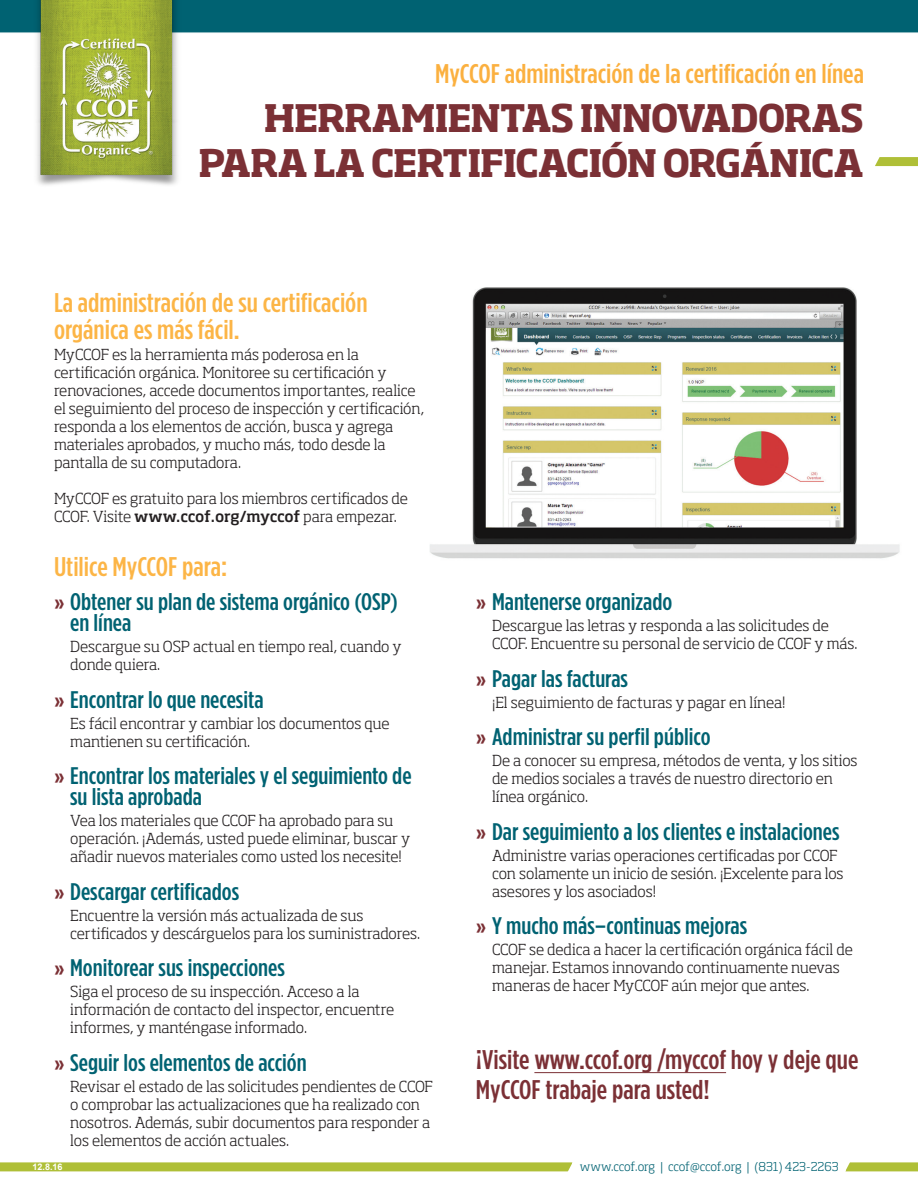
<style>
.page{position:relative;width:918px;height:1188px;background:#fff}
.page>*{position:absolute;margin:0;border:0;box-sizing:border-box;transform-origin:0 0}
.t1{font:700 37.5px/45px "Soho Std";letter-spacing:-.03em;color:#7b3035;text-align:right}
.t2{font:500 27px/27px "Gotham Condensed";color:#fcb546;scale:1.1 1}
.t3{font:500 27px/30px "Gotham Condensed";color:#7b3035;scale:1.1 1}
.t4{font:500 27px "Gotham Condensed";color:#fbb03f;scale:1.1 1}
.t5{font:500 24px/21px "Gotham Condensed";color:#006272;scale:1.1 1}
.t6{font:300 15px/18px "Soho Std";letter-spacing:-.01em;color:#231f20}
.t7{font:300 12px "Soho Std";letter-spacing:-.01em;color:#006272}
.t8{font:700 9px "Arial";color:#fff}
.s1{font-weight:500}
.s2{font-family:"Soho Std";font-size:21px;color:#7b3035}
</style>
<div class="page">
<div style="left:839px;top:1162px;width:79px;height:9px;background:#afbf37"></div>
<svg style="left:839px;top:1162px;width:27px;height:10px"></svg>
<div style="left:0;top:1162px;width:578px;height:9px;background:#afbf37"></div>
<svg style="left:552px;top:1162px;width:26px;height:10px"></svg>
<div style="left:0;top:0;width:918px;height:33px;background:#006272"></div>
<img style="left:26px;top:0;width:158px;height:185px">
<img style="left:430px;top:287px;width:470px;height:272px">
<div style="left:871px;top:157px;width:47px;height:9px;background:#afbf37"></div>
<hr style="left:534px;top:1072px;width:192px;height:1px;background:#7b3035">
<h2 class="t4" style="left:435px;top:58px;width:391px">MyCCOF administración de la certificación en línea</h2>
<h1 class="t1" style="left:199px;top:94px;width:667px">HERRAMIENTAS INNOVADORAS<br>PARA LA CERTIFICACIÓN ORGÁNICA</h1>
<h2 class="t2" style="left:54px;top:288px;width:287px">La administración de su certificación orgánica es más fácil.</h2>
<p class="t6" style="left:54px;top:345px;width:372px">MyCCOF es la herramienta más poderosa en la certificación orgánica. Monitoree su certificación y renovaciones, accede documentos importantes, realice el seguimiento del proceso de inspección y certificación, responda a los elementos de acción, busca y agrega materiales aprobados, y mucho más, todo desde la pantalla de su computadora.</p>
<p class="t6" style="left:54px;top:489px;width:355px">MyCCOF es gratuito para los miembros certificados de<br>CCOF. Visite <span class="s1">www.ccof.org/myccof</span> para empezar.</p>
<h2 class="t2" style="left:54px;top:552px;width:159px">Utilice MyCCOF para:</h2>
<h3 class="t5" style="left:70px;top:591px;width:299px;text-indent:-16px"><span class="s2">»</span> Obtener su plan de sistema orgánico (OSP) en línea</h3>
<p class="t6" style="left:70px;top:638px;width:333px">Descargue su OSP actual en tiempo real, cuando y donde quiera.</p>
<h3 class="t5" style="left:54px;top:688px;width:192px"><span class="s2">»</span> Encontrar lo que necesita</h3>
<p class="t6" style="left:70px;top:714px;width:321px">Es fácil encontrar y cambiar los documentos que mantienen su certificación.</p>
<h3 class="t5" style="left:70px;top:765px;width:312px;text-indent:-16px"><span class="s2">»</span> Encontrar los materiales y el seguimiento de su lista aprobada</h3>
<p class="t6" style="left:70px;top:812px;width:342px">Vea los materiales que CCOF ha aprobado para su operación. ¡Además, usted puede eliminar, buscar y añadir nuevos materiales como usted los necesite!</p>
<h3 class="t5" style="left:54px;top:880px;width:170px"><span class="s2">»</span> Descargar certificados</h3>
<p class="t6" style="left:70px;top:906px;width:352px">Encuentre la versión más actualizada de sus certificados y descárguelos para los suministradores.</p>
<h3 class="t5" style="left:54px;top:957px;width:211px"><span class="s2">»</span> Monitorear sus inspecciones</h3>
<p class="t6" style="left:70px;top:983px;width:325px">Siga el proceso de su inspección. Acceso a la información de contacto del inspector, encuentre informes, y manténgase informado.</p>
<h3 class="t5" style="left:54px;top:1051px;width:231px"><span class="s2">»</span> Seguir los elementos de acción</h3>
<p class="t6" style="left:70px;top:1077px;width:364px">Revisar el estado de las solicitudes pendientes de CCOF o comprobar las actualizaciones que ha realizado con nosotros. Además, subir documentos para responder a los elementos de acción actuales.</p>
<p class="t8" style="left:33px;top:1161px;width:32px">12.8.16</p>
<h3 class="t5" style="left:476px;top:591px;width:180px"><span class="s2">»</span> Mantenerse organizado</h3>
<p class="t6" style="left:492px;top:617px;width:367px">Descargue las letras y responda a las solicitudes de<br>CCOF. Encuentre su personal de servicio de CCOF y más.</p>
<h3 class="t5" style="left:476px;top:667px;width:140px"><span class="s2">»</span> Pagar las facturas</h3>
<p class="t6" style="left:492px;top:693px;width:295px">¡El seguimiento de facturas y pagar en línea!</p>
<h3 class="t5" style="left:476px;top:726px;width:215px"><span class="s2">»</span> Administrar su perfil público</h3>
<p class="t6" style="left:492px;top:752px;width:367px">De a conocer su empresa, métodos de venta, y los sitios de medios sociales a través de nuestro directorio en línea orgánico.</p>
<h3 class="t5" style="left:476px;top:820px;width:332px"><span class="s2">»</span> Dar seguimiento a los clientes e instalaciones</h3>
<p class="t6" style="left:492px;top:846px;width:353px">Administre varias operaciones certificadas por CCOF con solamente un inicio de sesión. ¡Excelente para los asesores y los asociados!</p>
<h3 class="t5" style="left:476px;top:915px;width:248px"><span class="s2">»</span> Y mucho más–continuas mejoras</h3>
<p class="t6" style="left:492px;top:941px;width:362px">CCOF se dedica a hacer la certificación orgánica fácil de manejar. Estamos innovando continuamente nuevas maneras de hacer MyCCOF aún mejor que antes.</p>
<h2 class="t3" style="left:476px;top:1044px;width:349px">¡Visite www.ccof.org /myccof hoy y deje que<br>MyCCOF trabaje para usted!</h2>
<p class="t7" style="left:580px;top:1159px;width:260px">www.ccof.org | ccof@ccof.org | (831) 423-2263</p>
</div>
